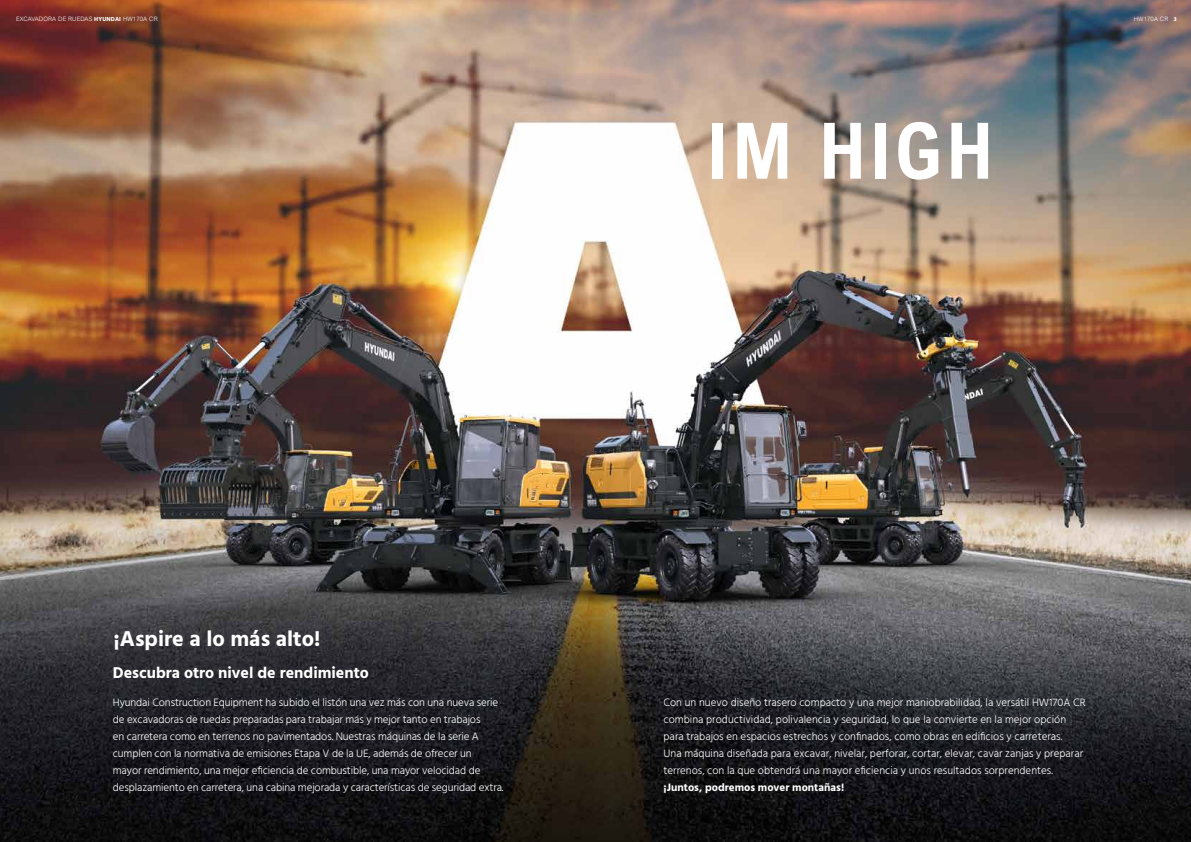
<style>
.page{position:relative;width:1191px;height:842px;background:#fff}
.page>*{position:absolute;margin:0;border:0;box-sizing:border-box;transform-origin:0 0}
.t1{font:700 condensed 78px "Arial";letter-spacing:.04em;color:#fff}
.t2{font:700 22px "Hind";color:#fff}
.t3{font:700 16px "Hind";color:#fff}
.t4{font:300 11px/17px "Hind";letter-spacing:-.01em;color:#fff}
.t5{font:700 11px "Hind";color:#fff}
.t6{font:300 6px "Arial";letter-spacing:.02em;color:#fff}
.s1{font-family:"Hind";font-weight:700}
</style>
<div class="page">
<img style="left:0;top:0;width:1191px;height:842px">
<p class="t6" style="left:16px;top:15px;width:143px">EXCAVADORA DE RUEDAS <span class="s1">HYUNDAI</span> HW170A CR</p>
<p class="t6" style="left:1133px;top:15px;width:45px">HW170A CR <span class="s1">3</span></p>
<h2 class="t2" style="left:113px;top:625px;width:208px">¡Aspire a lo más alto!</h2>
<h1 class="t1" style="left:707px;top:107px;width:288px">IM HIGH</h1>
<h3 class="t3" style="left:113px;top:663px;width:258px">Descubra otro nivel de rendimiento</h3>
<p class="t4" style="left:113px;top:694px;width:392px">Hyundai Construction Equipment ha subido el listón una vez más con una nueva serie de excavadoras de ruedas preparadas para trabajar más y mejor tanto en trabajos<br>en carretera como en terrenos no pavimentados. Nuestras máquinas de la serie A cumplen con la normativa de emisiones Etapa V de la UE, además de ofrecer un<br>mayor rendimiento, una mejor eficiencia de combustible, una mayor velocidad de desplazamiento en carretera, una cabina mejorada y características de seguridad extra.</p>
<p class="t4" style="left:663px;top:695px;width:423px">Con un nuevo diseño trasero compacto y una mejor maniobrabilidad, la versátil HW170A CR combina productividad, polivalencia y seguridad, lo que la convierte en la mejor opción para trabajos en espacios estrechos y confinados, como obras en edificios y carreteras.<br>Una máquina diseñada para excavar, nivelar, perforar, cortar, elevar, cavar zanjas y preparar terrenos, con la que obtendrá una mayor eficiencia y unos resultados sorprendentes.</p>
<p class="t5" style="left:663px;top:781px;width:182px">¡Juntos, podremos mover montañas!</p>
</div>
